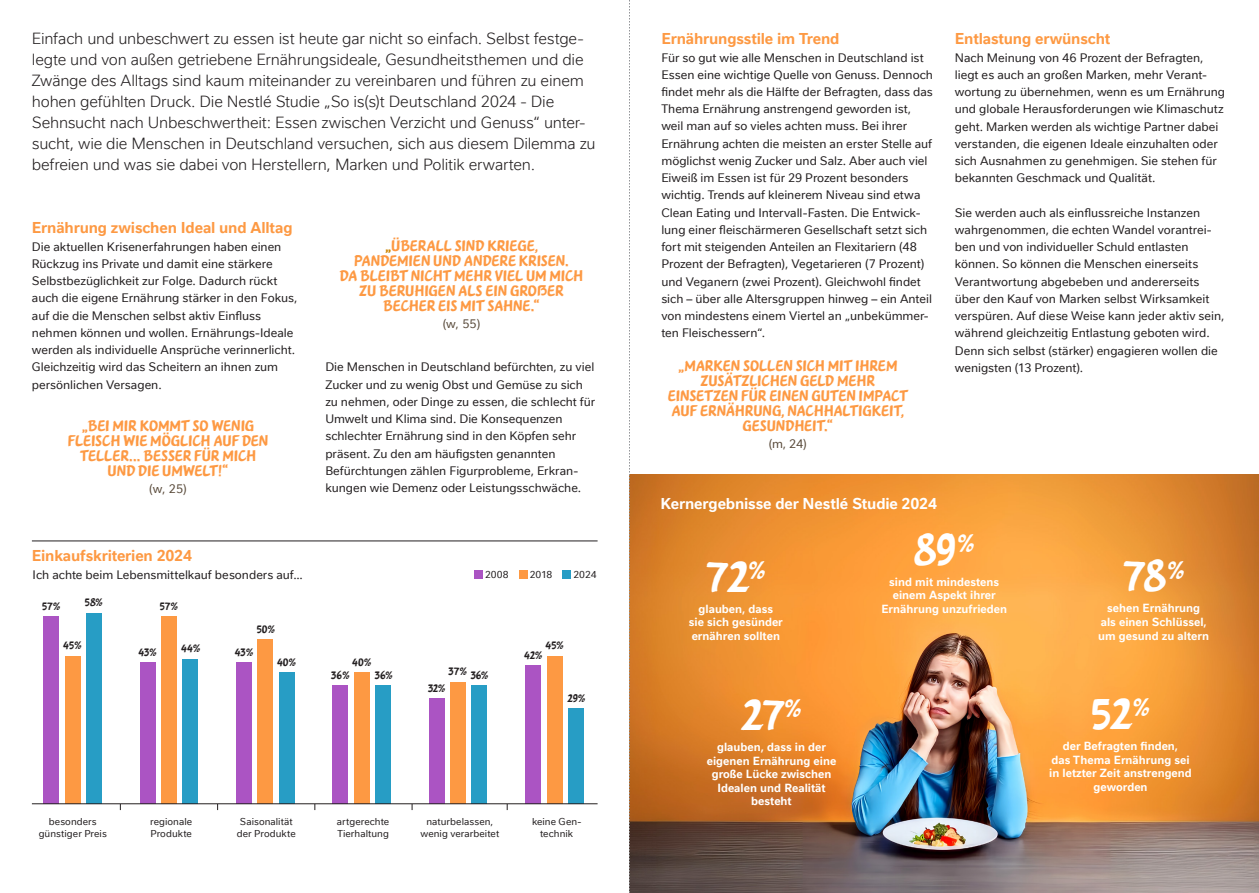
<style>
.page{position:relative;width:1259px;height:893px;background:#fff}
.page>*{position:absolute;margin:0;border:0;box-sizing:border-box;transform-origin:0 0}
.t1{font:48px "Nestle Brush";letter-spacing:-.03em;color:#fff}
.t2{font:16.5px/15px "Nestle Brush AR";letter-spacing:.005em;color:#fd9943;text-align:center}
.t3{font:300 15.75px/21px "Nestle Text TF";letter-spacing:-.015em;color:#231f20}
.t4{font:700 15px "Nestle Text TF";letter-spacing:-.01em;color:#fd9943}
.t5{font:700 15px "Nestle Text TF";letter-spacing:-.01em;color:#fff}
.t6{font:12px/17.2px "Nestle Text TF";color:#231f20}
.t7{font:12px "Nestle Brush";color:#231f20}
.t8{font:12px "Nestle Text TF";color:#594a3a}
.t9{font:700 11.25px/13.5px "Nestle Text TF";color:#fff;text-align:center}
.t10{font:9.75px/12px "Nestle Text TF";letter-spacing:.005em;color:#231f20;text-align:center}
.s1{color:#ce8602}
</style>
<div class="page">
<div style="left:474px;top:570px;width:8px;height:9px;background:#ab54c3"></div>
<div style="left:519px;top:570px;width:8px;height:9px;background:#fd9943"></div>
<div style="left:562px;top:570px;width:9px;height:9px;background:#279dc5"></div>
<hr style="left:32px;top:541px;width:565px;height:1px;background:#231f20">
<div style="left:86px;top:613px;width:16px;height:191px;background:#279dc5"></div>
<div style="left:65px;top:656px;width:15px;height:148px;background:#fd9943"></div>
<div style="left:43px;top:616px;width:16px;height:188px;background:#ab54c3"></div>
<div style="left:182px;top:659px;width:16px;height:145px;background:#279dc5"></div>
<div style="left:161px;top:616px;width:16px;height:188px;background:#fd9943"></div>
<div style="left:140px;top:662px;width:16px;height:142px;background:#ab54c3"></div>
<div style="left:279px;top:672px;width:15px;height:132px;background:#279dc5"></div>
<div style="left:257px;top:639px;width:16px;height:165px;background:#fd9943"></div>
<div style="left:236px;top:662px;width:16px;height:142px;background:#ab54c3"></div>
<div style="left:375px;top:685px;width:16px;height:119px;background:#279dc5"></div>
<div style="left:354px;top:672px;width:16px;height:132px;background:#fd9943"></div>
<div style="left:332px;top:685px;width:16px;height:119px;background:#ab54c3"></div>
<div style="left:471px;top:685px;width:16px;height:119px;background:#279dc5"></div>
<div style="left:450px;top:682px;width:16px;height:122px;background:#fd9943"></div>
<div style="left:429px;top:698px;width:16px;height:106px;background:#ab54c3"></div>
<div style="left:568px;top:708px;width:16px;height:96px;background:#279dc5"></div>
<div style="left:546px;top:656px;width:16px;height:148px;background:#fd9943"></div>
<div style="left:525px;top:665px;width:16px;height:139px;background:#ab54c3"></div>
<img style="left:630px;top:475px;width:629px;height:418px">
<hr style="left:32px;top:803px;width:565px;height:1px;background:#231f20">
<svg style="left:629px;top:0;width:1px;height:893px"></svg>
<p class="t3" style="left:32px;top:27px;width:565px">Einfach und unbeschwert zu essen ist heute gar nicht so einfach. Selbst festge&shy;legte und von außen getriebene Ernährungsideale, Gesundheitsthemen und die Zwänge des Alltags sind kaum miteinander zu vereinbaren und führen zu einem hohen gefühlten Druck. Die Nestlé Studie „So is(s)t Deutschland 2024 - Die Sehnsucht nach Unbeschwertheit: Essen zwischen Verzicht und Genuss“ unter&shy;sucht, wie die Menschen in Deutschland versuchen, sich aus diesem Dilemma zu befreien und was sie dabei von Herstellern, Marken und Politik erwarten.</p>
<p class="t4" style="left:661px;top:28px;width:180px">Ernährungsstile im Trend</p>
<p class="t4" style="left:955px;top:28px;width:157px">Entlastung erwünscht</p>
<p class="t6" style="left:955px;top:48px;width:272px">Nach Meinung von 46 Prozent der Befragten, liegt es auch an großen Marken, mehr Verant&shy;wortung zu übernehmen, wenn es um Ernährung und globale Herausforderungen wie Klimaschutz geht. Marken werden als wichtige Partner dabei verstanden, die eigenen Ideale einzuhalten oder sich Ausnahmen zu genehmigen. Sie stehen für bekannten Geschmack und Qualität.</p>
<p class="t6" style="left:955px;top:203px;width:271px">Sie werden auch als einflussreiche Instanzen wahrgenommen, die echten Wandel vorantrei&shy;ben und von individueller Schuld entlasten können. So können die Menschen einerseits Verantwortung abgebeben und andererseits über den Kauf von Marken selbst Wirksamkeit verspüren. Auf diese Weise kann jeder aktiv sein, während gleichzeitig Entlastung geboten wird.<br>Denn sich selbst (stärker) engagieren wollen die</p>
<p class="t6" style="left:661px;top:48px;width:273px">Für so gut wie alle Menschen in Deutschland ist Essen eine wichtige Quelle von Genuss. Dennoch findet mehr als die Hälfte der Befragten, dass das Thema Ernährung anstrengend geworden ist, weil man auf so vieles achten muss. Bei ihrer Ernährung achten die meisten an erster Stelle auf möglichst wenig Zucker und Salz. Aber auch viel Eiweiß im Essen ist für 29 Prozent besonders wichtig. Trends auf kleinerem Niveau sind etwa Clean Eating und Intervall-Fasten. Die Entwick&shy;lung einer fleischärmeren Gesellschaft setzt sich fort mit steigenden Anteilen an Flexitariern (48<br>Prozent der Befragten), Vegetarieren (7 Prozent) und Veganern (zwei Prozent). Gleichwohl findet sich – über alle Altersgruppen hinweg – ein Anteil von mindestens einem Viertel an „unbekümmer&shy;ten Fleischessern“.</p>
<p class="t4" style="left:32px;top:217px;width:262px">Ernährung zwischen Ideal und Alltag</p>
<p class="t6" style="left:32px;top:237px;width:267px">Die aktuellen Krisenerfahrungen haben einen Rückzug ins Private und damit eine stärkere Selbstbezüglichkeit zur Folge. Dadurch rückt auch die eigene Ernährung stärker in den Fokus, auf die die Menschen selbst aktiv Einfluss nehmen können und wollen. Ernährungs-Ideale werden als individuelle Ansprüche verinnerlicht.<br>Gleichzeitig wird das Scheitern an ihnen zum persönlichen Versagen.</p>
<h2 class="t2" style="left:340px;top:237px;width:245px"><span class="s1">„</span>ÜBERALL SIND KRIEGE,<br>PANDEMIEN UND ANDERE KRISEN.<br>DA BLEIBT NICHT MEHR VIEL UM MICH<br>ZU BERUHIGEN ALS EIN GROßER<br>BECHER EIS MIT SAHNE.“</h2>
<p class="t8" style="left:443px;top:315px;width:39px">(w, 55)</p>
<h2 class="t2" style="left:678px;top:358px;width:220px">„MARKEN SOLLEN SICH MIT IHREM</h2>
<p class="t6" style="left:955px;top:358px;width:130px">wenigsten (13 Prozent).</p>
<h2 class="t2" style="left:668px;top:373px;width:241px">ZUSÄTZLICHEN GELD MEHR<br>EINSETZEN FÜR EINEN GUTEN IMPACT<br>AUF ERNÄHRUNG, NACHHALTIGKEIT,<br>GESUNDHEIT.“</h2>
<p class="t8" style="left:769px;top:435px;width:39px">(m, 24)</p>
<p class="t6" style="left:325px;top:358px;width:271px">Die Menschen in Deutschland befürchten, zu viel Zucker und zu wenig Obst und Gemüse zu sich zu nehmen, oder Dinge zu essen, die schlecht für Umwelt und Klima sind. Die Konsequenzen schlechter Ernährung sind in den Köpfen sehr präsent. Zu den am häufigsten genannten Befürchtungen zählen Figurprobleme, Erkran&shy;kungen wie Demenz oder Leistungsschwäche.</p>
<h2 class="t2" style="left:68px;top:418px;width:202px">„BEI MIR KOMMT SO WENIG<br>FLEISCH WIE MÖGLICH AUF DEN<br>TELLER... BESSER FÜR MICH<br>UND DIE UMWELT!“</h2>
<p class="t8" style="left:149px;top:480px;width:39px">(w, 25)</p>
<p class="t4" style="left:32px;top:545px;width:162px">Einkaufskriterien 2024</p>
<p class="t6" style="left:33px;top:565px;width:272px">Ich achte beim Lebensmittelkauf besonders auf...</p>
<p class="t7" style="left:42px;top:598px;width:20px">57%</p>
<p class="t7" style="left:138px;top:644px;width:20px">43%</p>
<p class="t7" style="left:235px;top:644px;width:20px">43%</p>
<p class="t7" style="left:85px;top:594px;width:19px">58%</p>
<p class="t7" style="left:160px;top:598px;width:20px">57%</p>
<p class="t7" style="left:257px;top:621px;width:20px">50%</p>
<p class="t7" style="left:63px;top:637px;width:20px">45%</p>
<p class="t7" style="left:181px;top:640px;width:21px">44%</p>
<p class="t7" style="left:277px;top:654px;width:21px">40%</p>
<p class="t10" style="left:485px;top:568px;width:25px">2008</p>
<p class="t10" style="left:530px;top:568px;width:24px">2018</p>
<p class="t10" style="left:573px;top:568px;width:25px">2024</p>
<p class="t7" style="left:352px;top:654px;width:21px">40%</p>
<p class="t7" style="left:448px;top:663px;width:20px">37%</p>
<p class="t7" style="left:331px;top:667px;width:20px">36%</p>
<p class="t7" style="left:375px;top:667px;width:19px">36%</p>
<p class="t7" style="left:471px;top:667px;width:19px">36%</p>
<p class="t7" style="left:428px;top:680px;width:19px">32%</p>
<p class="t7" style="left:545px;top:637px;width:20px">45%</p>
<p class="t7" style="left:524px;top:647px;width:20px">42%</p>
<p class="t7" style="left:567px;top:690px;width:19px">29%</p>
<p class="t10" style="left:39px;top:815px;width:70px">besonders günstiger Preis</p>
<p class="t10" style="left:150px;top:815px;width:44px;text-align:left">regionale<br>Produkte</p>
<p class="t10" style="left:237px;top:815px;width:60px">Saisonalität der Produkte</p>
<p class="t10" style="left:337px;top:815px;width:54px;text-align:left">artgerechte<br>Tierhaltung</p>
<p class="t10" style="left:420px;top:815px;width:80px">naturbelassen, wenig verarbeitet</p>
<p class="t10" style="left:532px;top:815px;width:51px">keine Gen&shy;technik</p>
<p class="t5" style="left:660px;top:493px;width:278px">Kernergebnisse der Nestlé Studie 2024</p>
<h1 class="t1" style="left:706px;top:544px;width:61px">72<sup>%</sup></h1>
<p class="t9" style="left:689px;top:601px;width:95px">glauben, dass<br>sie sich gesünder ernähren sollten</p>
<h1 class="t1" style="left:741px;top:683px;width:62px">27<sup>%</sup></h1>
<p class="t9" style="left:707px;top:739px;width:131px">glauben, dass in der eigenen Ernährung eine große Lücke zwischen<br>Idealen und Realität besteht</p>
<h1 class="t1" style="left:914px;top:517px;width:62px">89<sup>%</sup></h1>
<p class="t9" style="left:881px;top:574px;width:127px">sind mit mindestens einem Aspekt ihrer<br>Ernährung unzufrieden</p>
<h1 class="t1" style="left:1123px;top:544px;width:63px">78<sup>%</sup></h1>
<p class="t9" style="left:1098px;top:601px;width:112px">sehen Ernährung als einen Schlüssel, um gesund zu altern</p>
<h1 class="t1" style="left:1091px;top:682px;width:60px">52<sup>%</sup></h1>
<p class="t9" style="left:1049px;top:739px;width:144px">der Befragten finden,<br>das Thema Ernährung sei in letzter Zeit anstrengend geworden</p>
</div>
